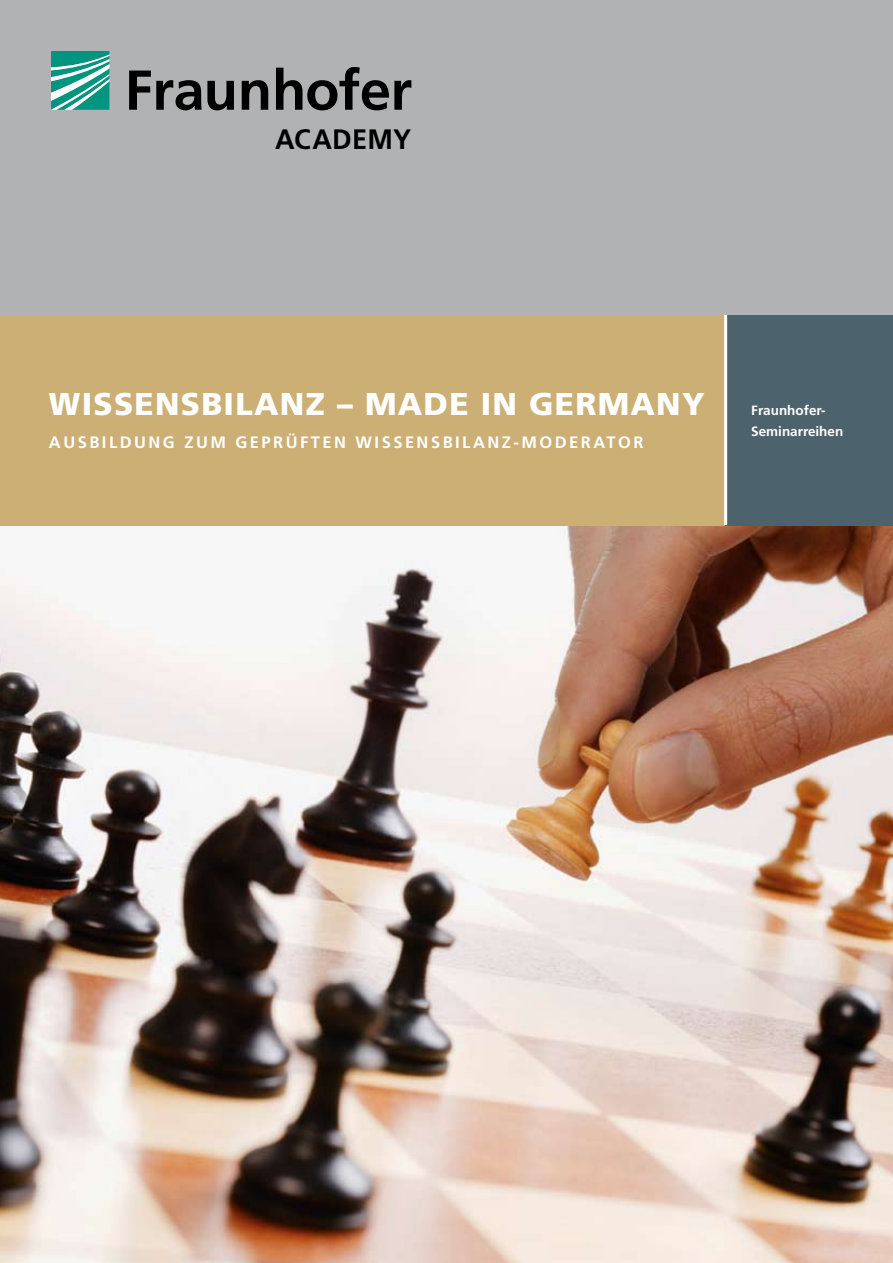
<style>
.page{position:relative;width:893px;height:1263px;background:#fff}
.page>*{position:absolute;margin:0;border:0;box-sizing:border-box;transform-origin:0 0}
.t1{font:900 31.5px "Frutiger LT Com";letter-spacing:.04em;color:#fff}
.t2{font:700 28.05px "Frutiger LT Com";letter-spacing:.01em;color:#000}
.t3{font:700 16.5px "Frutiger LT Com";letter-spacing:.15em;color:#fff}
.t4{font:700 13.5px/21px "Frutiger LT Com";color:#fff}
</style>
<div class="page">
<div style="left:0;top:0;width:893px;height:315px;background:#b1b2b3"></div>
<img style="left:0;top:525px;width:893px;height:738px">
<div style="left:0;top:315px;width:726px;height:210px;background:#cbaf75"></div>
<div style="left:726px;top:315px;width:167px;height:210px;background:#4c626c"></div>
<hr style="left:724px;top:315px;width:3px;height:210px;background:#fff">
<svg style="left:51px;top:51px;width:58px;height:59px"></svg>
<svg style="left:129px;top:67px;width:282px;height:43px"></svg>
<h2 class="t2" style="left:275px;top:123px;width:138px">ACADEMY</h2>
<h1 class="t1" style="left:49px;top:385px;width:657px">WISSENSBILANZ – MADE IN GERMANY</h1>
<p class="t3" style="left:49px;top:433px;width:596px">AUSBILDUNG ZUM GEPRÜFTEN WISSENSBILA NZ-MODERATOR</p>
<p class="t4" style="left:751px;top:400px;width:94px">FRAUNHOFER-<br>SEMINARREIHEN</p>
</div>
